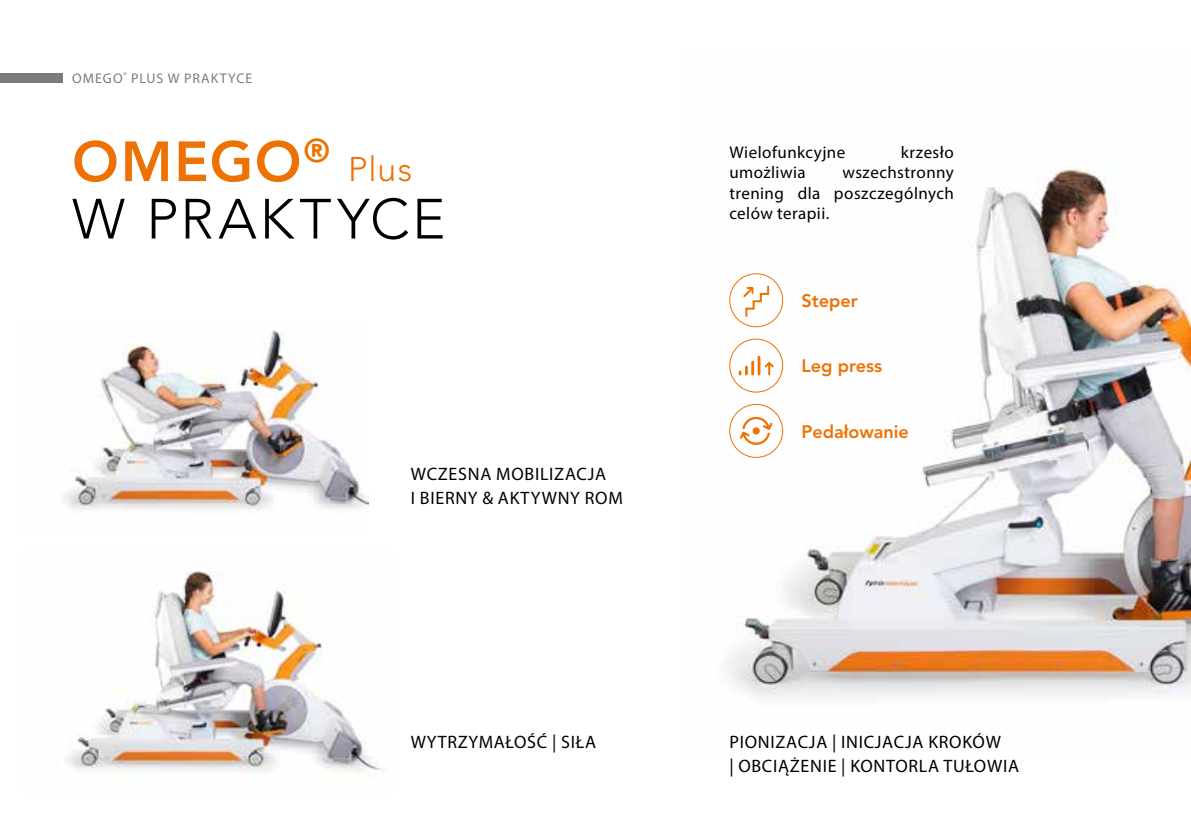
<style>
.page{position:relative;width:1191px;height:840px;background:#fff}
.page>*{position:absolute;margin:0;border:0;box-sizing:border-box;transform-origin:0 0}
.t1{font:300 56px "Avenir";letter-spacing:.055em;color:#000}
.t2{font:800 56px "Avenir";letter-spacing:.03em;color:#ee7203}
.t3{font:300 34px "Avenir";color:#ee7203}
.t4{font:18px/24px "Myriad Pro";letter-spacing:.04em;color:#000}
.t5{font:800 18px "Avenir";color:#ee7203}
.t6{font:17px/20.4px "Myriad Pro";letter-spacing:.025em;color:#000;text-align:justify}
.t7{font:14px "Myriad Pro";letter-spacing:.065em;color:#7c7b7b}
</style>
<div class="page">
<img style="left:727px;top:166px;width:464px;height:532px">
<img style="left:64px;top:330px;width:305px;height:183px">
<img style="left:1157px;top:166px;width:34px;height:259px">
<div style="left:0;top:73px;width:62px;height:10px;background:#7c7b7b"></div>
<img style="left:65px;top:571px;width:319px;height:208px">
<div style="left:729px;top:273px;width:54px;height:54px;border:1px solid #ee7203;border-radius:50%"></div>
<svg style="left:741px;top:284px;width:29px;height:34px"></svg>
<div style="left:729px;top:338px;width:54px;height:54px;border:1px solid #ee7203;border-radius:50%"></div>
<hr style="left:757px;top:357px;width:3px;height:17px;background:#ee7203">
<svg style="left:738px;top:362px;width:16px;height:12px"></svg>
<svg style="left:763px;top:360px;width:12px;height:14px"></svg>
<div style="left:729px;top:404px;width:54px;height:53px;border:1px solid #ee7203;border-radius:50%"></div>
<svg style="left:740px;top:416px;width:32px;height:29px"></svg>
<div style="left:752px;top:427px;width:7px;height:7px;background:#ee7203;border-radius:50%"></div>
<p class="t7" style="left:72px;top:69px;width:182px">OMEGO<sup>®</sup> PLUS W PRAKTYCE</p>
<h1 class="t2" style="left:72px;top:128px;width:259px">OMEGO<sup>®</sup></h1>
<h2 class="t3" style="left:348px;top:149px;width:66px">Plus</h2>
<h1 class="t1" style="left:72px;top:186px;width:374px">W PRAKTYCE</h1>
<p class="t4" style="left:411px;top:461px;width:213px">WCZESNA MOBILIZACJA<br>I BIERNY &amp; AKTYWNY ROM</p>
<p class="t6" style="left:729px;top:142px;width:118px">Wielofunkcyjne</p>
<p class="t6" style="left:901px;top:142px;width:54px">krzesło</p>
<p class="t6" style="left:729px;top:162px;width:78px">umożliwia</p>
<p class="t6" style="left:729px;top:162px;width:226px;text-indent:113px">wszechstronny trening dla poszczególnych celów terapii.</p>
<p class="t5" style="left:801px;top:290px;width:58px">Steper</p>
<p class="t5" style="left:801px;top:355px;width:82px">Leg press</p>
<p class="t5" style="left:801px;top:420px;width:109px">Pedałowanie</p>
<p class="t4" style="left:411px;top:729px;width:187px">WYTRZYMAŁOŚĆ | SIŁA</p>
<p class="t4" style="left:729px;top:729px;width:291px">PIONIZACJA | INICJACJA KROKÓW<br>| OBCIĄŻENIE | KONTORLA TUŁOWIA</p>
</div>
